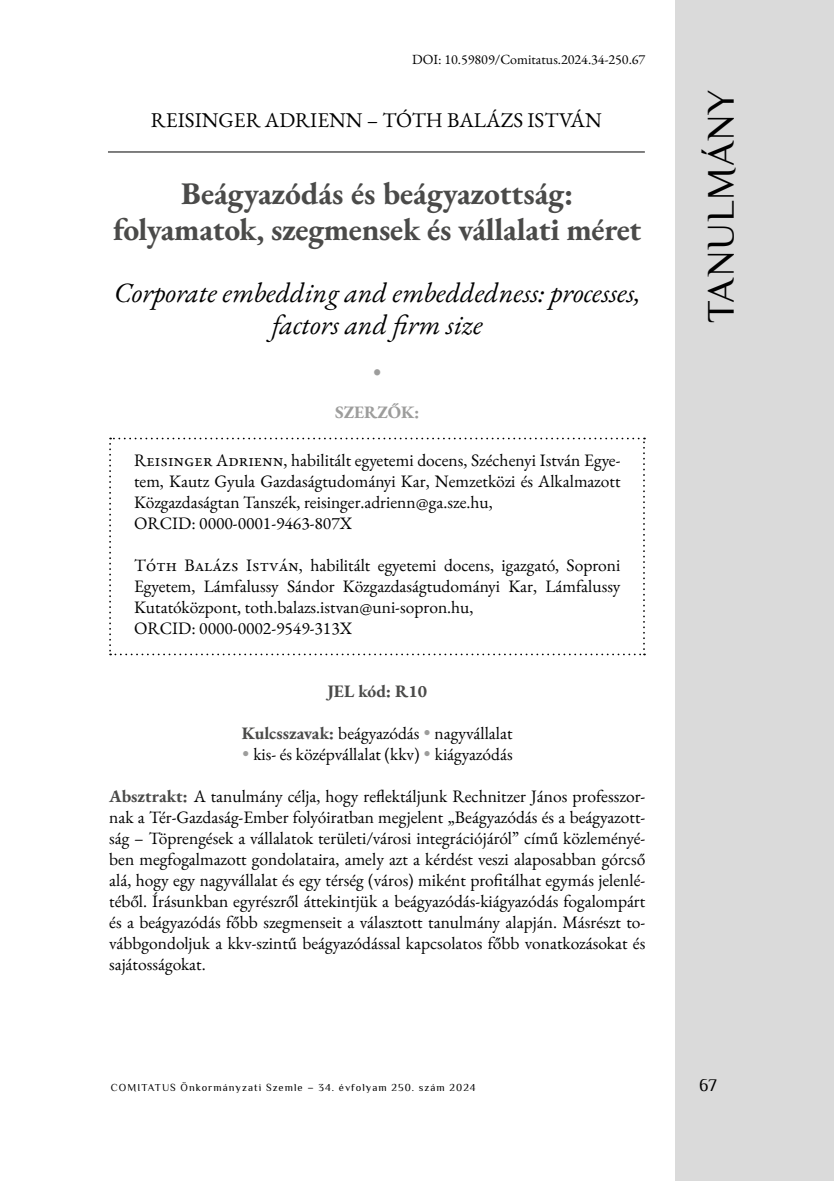
<style>
.page{position:relative;width:834px;height:1181px;background:#fff}
.page>*{position:absolute;margin:0;border:0;box-sizing:border-box;transform-origin:0 0}
.t1{font:38.5px "Philosopher";letter-spacing:.025em;color:#000}
.t2{font:700 31.5px/36.2px "EB Garamond";letter-spacing:-.01em;color:#4a4a49;text-align:center}
.t3{font:italic 28px/32.2px "EB Garamond";color:#000;text-align:center}
.t4{font:21px "EB Garamond";color:#000}
.t5{font:21px "Wingdings";color:#9d9d9c}
.t6{font:17.5px/21px "EB Garamond";color:#000}
.t7{font:700 17.5px "EB Garamond";color:#4a4a49}
.t8{font:700 17.5px "EB Garamond";color:#9d9d9c}
.t9{font:17.5px "Philosopher";color:#000}
.t10{font:14px "EB Garamond";color:#000}
.t11{font:10.5px "Philosopher";letter-spacing:.1em;color:#000}
.s1{font-weight:700;color:#4a4a49}
.s2{color:#9d9d9c}
</style>
<div class="page">
<hr style="left:108px;top:151px;width:536px;height:1px;background:#000">
<div style="left:675px;top:0;width:158px;height:1181px;background:#dadada"></div>
<svg style="left:109px;top:438px;width:536px;height:217px"></svg>
<p class="t10" style="left:412px;top:50px;width:235px">DOI: 10.59809/Comitatus.2024.34-250.67</p>
<p class="t4" style="left:151px;top:107px;width:452px">REISINGER ADRIENN – TÓTH BALÁZS ISTVÁN</p>
<h2 class="t2" style="left:113px;top:175px;width:529px">Beágyazódás és beágyazottság: folyamatok, szegmensek és vállalati méret</h2>
<h3 class="t3" style="left:114px;top:277px;width:527px">Corporate embedding and embeddedness: processes, factors and firm size</h3>
<p class="t5" style="left:372px;top:361px;width:11px">•</p>
<p class="t8" style="left:335px;top:400px;width:86px">SZERZŐK:</p>
<p class="t6" style="left:134px;top:450px;width:488px">Reisinger Adrienn, habilitált egyetemi docens, Széchenyi István Egye&shy;tem, Kautz Gyula Gazdaságtudományi Kar, Nemzetközi és Alkalmazott Közgazdaságtan Tanszék, reisinger.adrienn@ga.sze.hu,<br>ORCID: 0000-0001-9463-807X</p>
<p class="t6" style="left:134px;top:555px;width:488px">Tóth Balázs István, habilitált egyetemi docens, igazgató, Soproni Egyetem, Lámfalussy Sándor Közgazdaságtudományi Kar, Lámfalussy Kutatóközpont, toth.balazs.istvan@uni-sopron.hu,<br>ORCID: 0000-0002-9549-313X</p>
<p class="t7" style="left:327px;top:680px;width:101px">JEL kód: R10</p>
<p class="t6" style="left:242px;top:723px;width:272px"><span class="s1">Kulcsszavak:</span> beágyazódás <span class="s2">•</span> nagyvállalat</p>
<p class="t6" style="left:242px;top:744px;width:272px"><span class="s2">•</span> kis- és középvállalat (kkv) <span class="s2">•</span> kiágyazódás</p>
<p class="t6" style="left:109px;top:786px;width:537px;text-align:justify"><span class="s1">Absztrakt:</span> A tanulmány célja, hogy reflektáljunk Rechnitzer János professzor&shy;nak a Tér-Gazdaság-Ember folyóiratban megjelent „Beágyazódás és a beágyazott&shy;ság – Töprengések a vállalatok területi/városi integrációjáról” című közleményé&shy;ben megfogalmazott gondolataira, amely azt a kérdést veszi alaposabban górcső alá, hogy egy nagyvállalat és egy térség (város) miként profitálhat egymás jelenlé&shy;téből. Írásunkban egyrészről áttekintjük a beágyazódás-kiágyazódás fogalompárt és a beágyazódás főbb szegmenseit a választott tanulmány alapján. Másrészt to&shy;vábbgondoljuk a kkv-szintű beágyazódással kapcsolatos főbb vonatkozásokat és sajátosságokat.</p>
<h1 class="t1" style="left:696px;top:323px;width:236px;rotate:-90deg">TANULMÁNY</h1>
<p class="t11" style="left:111px;top:1080px;width:366px">COMITATUS Önkormányzati Szemle – 34. évfolyam 250. szám 2024</p>
<p class="t9" style="left:699px;top:1074px;width:19px">67</p>
</div>
